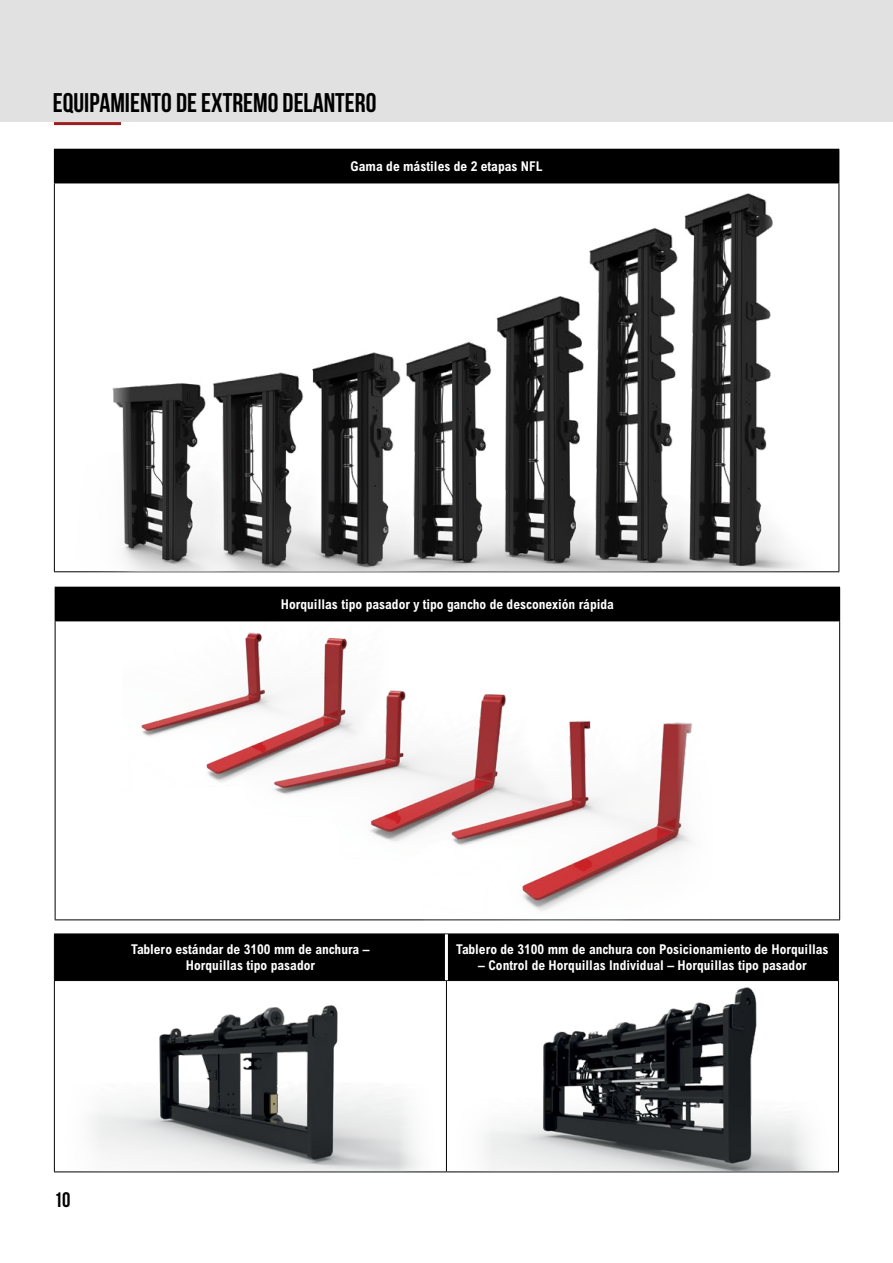
<style>
.page{position:relative;width:893px;height:1263px;background:#fff}
.page>*{position:absolute;margin:0;border:0;box-sizing:border-box;transform-origin:0 0}
.t1{font:700 27px "Bebas Neue";color:#000}
.t2{font:700 21px "Bebas Neue";color:#000}
.t3{font:700 condensed 13.5px/16.5px "Arial MT Std";color:#fff;text-align:center}
</style>
<div class="page">
<div style="left:0;top:0;width:893px;height:122px;background:#e2e1e1"></div>
<hr style="left:54px;top:122px;width:67px;height:3px;background:#9e1d20">
<div style="left:54px;top:149px;width:785px;height:34px;background:#000"></div>
<hr style="left:54px;top:183px;width:785px;height:1px;background:#000">
<hr style="left:54px;top:183px;width:1px;height:388px;background:#000">
<hr style="left:838px;top:183px;width:1px;height:388px;background:#000">
<hr style="left:54px;top:571px;width:785px;height:1px;background:#000">
<img style="left:66px;top:183px;width:762px;height:388px">
<div style="left:55px;top:587px;width:785px;height:34px;background:#000"></div>
<hr style="left:55px;top:621px;width:1px;height:298px;background:#000">
<hr style="left:839px;top:621px;width:1px;height:298px;background:#000">
<hr style="left:55px;top:919px;width:785px;height:1px;background:#000">
<img style="left:122px;top:632px;width:597px;height:288px">
<div style="left:55px;top:934px;width:783px;height:46px;background:#000"></div>
<hr style="left:54px;top:933px;width:392px;height:1px;background:#000">
<hr style="left:54px;top:934px;width:1px;height:46px;background:#000">
<hr style="left:446px;top:933px;width:393px;height:1px;background:#000">
<hr style="left:838px;top:934px;width:1px;height:46px;background:#000">
<hr style="left:54px;top:980px;width:392px;height:1px;background:#000">
<hr style="left:54px;top:981px;width:1px;height:190px;background:#000">
<hr style="left:446px;top:980px;width:393px;height:1px;background:#000">
<hr style="left:446px;top:981px;width:1px;height:190px;background:#000">
<hr style="left:838px;top:981px;width:1px;height:190px;background:#000">
<hr style="left:54px;top:1171px;width:392px;height:1px;background:#000">
<hr style="left:446px;top:1171px;width:393px;height:1px;background:#000">
<hr style="left:445px;top:934px;width:3px;height:46px;background:#fff">
<img style="left:59px;top:981px;width:382px;height:190px">
<img style="left:484px;top:987px;width:330px;height:184px">
<h1 class="t1" style="left:53px;top:88px;width:325px">EQUIPAMIENTO DE EXTREMO DELANTERO</h1>
<p class="t3" style="left:351px;top:158px;width:193px">Gama de mástiles de 2 etapas NFL</p>
<p class="t3" style="left:281px;top:596px;width:335px">Horquillas tipo pasador y tipo gancho de desconexión rápida</p>
<p class="t3" style="left:131px;top:941px;width:240px">Tablero estándar de 3100 mm de anchura –<br>Horquillas tipo pasador</p>
<p class="t3" style="left:456px;top:941px;width:374px">Tablero de 3100 mm de anchura con Posicionamiento de Horquillas</p>
<p class="t3" style="left:478px;top:957px;width:330px">– Control de Horquillas Individual – Horquillas tipo pasador</p>
<h2 class="t2" style="left:54px;top:1188px;width:18px">10</h2>
</div>
